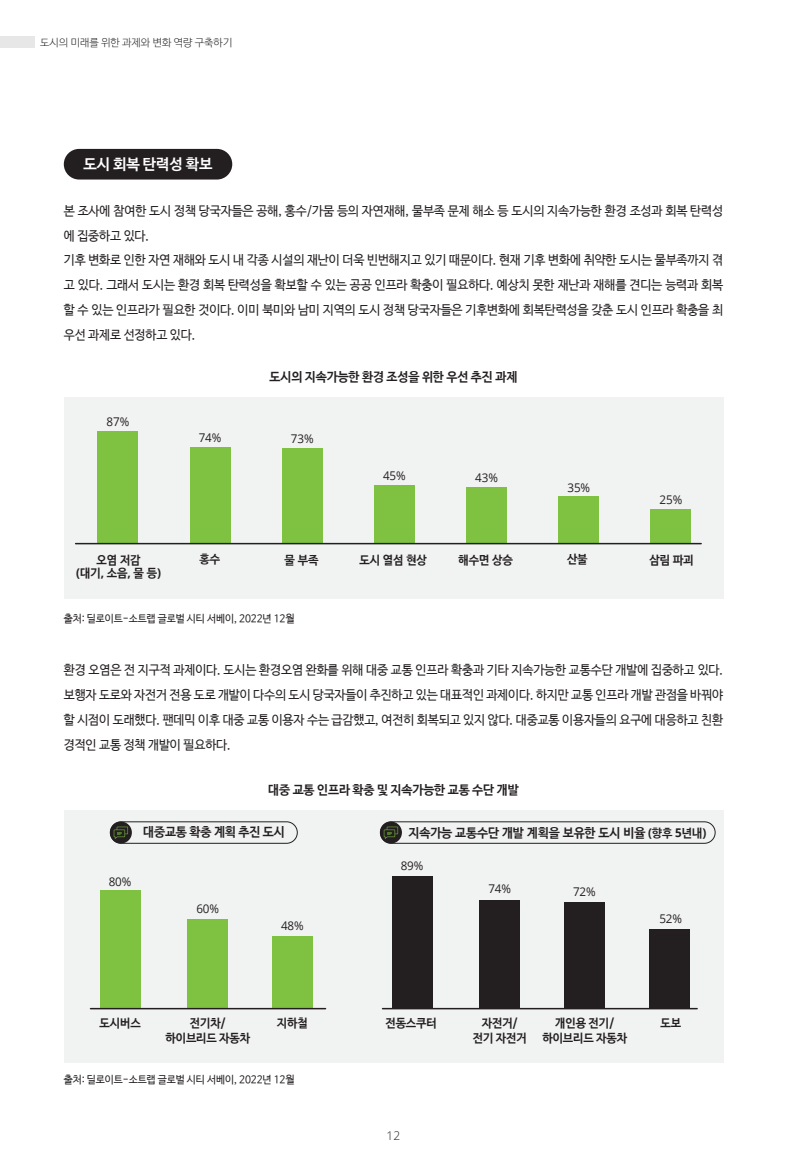
<style>
.page{position:relative;width:787px;height:1170px;background:#fff}
.page>*{position:absolute;margin:0;border:0;box-sizing:border-box;transform-origin:0 0}
.t1{font:700 15px "Nanum Barun Gothic";letter-spacing:-.01em;color:#fff}
.t2{font:12.75px/24.8px "Nanum Barun Gothic";letter-spacing:-.01em;color:#231f20;text-align:justify}
.t3{font:700 12.75px "Nanum Barun Gothic";letter-spacing:-.01em;color:#231f20}
.t4{font:700 12px "Nanum Barun Gothic";letter-spacing:-.01em;color:#231f20}
.t5{font:12px "Open Sans";letter-spacing:-.01em;color:#231f20}
.t6{font:300 12px "Open Sans";color:#231f20}
.t7{font:10.5px "Nanum Barun Gothic";letter-spacing:-.01em;color:#231f20}
.t8{font:300 10.5px "Nanum Barun Gothic";color:#231f20}
.s1{font-family:"Open Sans"}
.s2{font-family:"Open Sans";font-size:12px}
.s3{font-size:12px}
</style>
<div class="page">
<div style="left:0;top:36px;width:35px;height:12px;background:#e6e7e6"></div>
<div style="left:64px;top:397px;width:659px;height:201px;background:#f1f2f2"></div>
<div style="left:64px;top:809px;width:659px;height:253px;background:#f1f2f2"></div>
<div style="left:64px;top:149px;width:168px;height:30px;background:#231f20;border-radius:15px"></div>
<div style="left:98px;top:431px;width:40px;height:112px;background:#7fc241"></div>
<div style="left:100px;top:890px;width:40px;height:118px;background:#7fc241"></div>
<div style="left:392px;top:876px;width:40px;height:132px;background:#231f20"></div>
<div style="left:188px;top:918px;width:40px;height:90px;background:#7fc241"></div>
<div style="left:479px;top:899px;width:41px;height:109px;background:#231f20"></div>
<div style="left:272px;top:936px;width:40px;height:72px;background:#7fc241"></div>
<div style="left:564px;top:901px;width:40px;height:107px;background:#231f20"></div>
<div style="left:649px;top:929px;width:41px;height:79px;background:#231f20"></div>
<div style="left:190px;top:447px;width:40px;height:96px;background:#7fc241"></div>
<div style="left:282px;top:448px;width:40px;height:95px;background:#7fc241"></div>
<div style="left:374px;top:485px;width:40px;height:58px;background:#7fc241"></div>
<div style="left:466px;top:487px;width:40px;height:56px;background:#7fc241"></div>
<div style="left:558px;top:496px;width:41px;height:47px;background:#7fc241"></div>
<div style="left:651px;top:509px;width:40px;height:34px;background:#7fc241"></div>
<hr style="left:76px;top:543px;width:625px;height:1px;background:#231f20">
<hr style="left:90px;top:1007px;width:235px;height:2px;background:#231f20">
<hr style="left:382px;top:1007px;width:315px;height:2px;background:#231f20">
<div style="left:110px;top:821px;width:22px;height:22px;background:#231f20;border-radius:50%"></div>
<svg style="left:380px;top:821px;width:22px;height:22px"></svg>
<svg style="left:114px;top:826px;width:14px;height:12px"></svg>
<svg style="left:384px;top:826px;width:14px;height:12px"></svg>
<div style="left:110px;top:821px;width:188px;height:22px;border:1px solid #231f20;border-radius:11px"></div>
<div style="left:380px;top:821px;width:335px;height:22px;border:1px solid #231f20;border-radius:11px"></div>
<p class="t8" style="left:40px;top:37px;width:194px">도시의 미래를 위한 과제와 변화 역량 구축하기</p>
<p class="t1" style="left:84px;top:156px;width:130px">도시 회복 탄력성 확보</p>
<p class="t2" style="left:64px;top:199px;width:661px">본 조사에 참여한 도시 정책 당국자들은 공해, 홍수/가뭄 등의 자연재해, 물부족 문제 해소 등 도시의 지속가능한 환경 조성과 회복 탄력성 에 집중하고 있다.</p>
<p class="t2" style="left:64px;top:248px;width:661px">기후 변화로 인한 자연 재해와 도시 내 각종 시설의 재난이 더욱 빈번해지고 있기 때문이다. 현재 기후 변화에 취약한 도시는 물부족까지 겪 고 있다. 그래서 도시는 환경 회복 탄력성을 확보할 수 있는 공공 인프라 확충이 필요하다. 예상치 못한 재난과 재해를 견디는 능력과 회복 할 수 있는 인프라가 필요한 것이다. 이미 북미와 남미 지역의 도시 정책 당국자들은 기후변화에 회복탄력성을 갖춘 도시 인프라 확충을 최 우선 과제로 선정하고 있다.</p>
<p class="t5" style="left:107px;top:414px;width:24px">87%</p>
<p class="t4" style="left:97px;top:553px;width:46px">오염 저감</p>
<p class="t4" style="left:76px;top:567px;width:86px"><span class="s1">(</span>대기<span class="s1">,</span> 소음<span class="s1">,</span> 물 등<span class="s1">)</span></p>
<p class="t3" style="left:269px;top:370px;width:249px">도시의 지속가능한 환경 조성을 위한 우선 추진 과제</p>
<p class="t5" style="left:199px;top:429px;width:24px">74%</p>
<p class="t5" style="left:291px;top:430px;width:24px">73%</p>
<p class="t5" style="left:383px;top:467px;width:24px">45%</p>
<p class="t5" style="left:475px;top:469px;width:24px">43%</p>
<p class="t5" style="left:567px;top:479px;width:24px">35%</p>
<p class="t5" style="left:659px;top:492px;width:24px">25%</p>
<p class="t4" style="left:199px;top:553px;width:22px">홍수</p>
<p class="t4" style="left:284px;top:553px;width:35px">물 부족</p>
<p class="t4" style="left:359px;top:553px;width:69px">도시 열섬 현상</p>
<p class="t4" style="left:458px;top:553px;width:56px">해수면 상승</p>
<p class="t4" style="left:567px;top:553px;width:22px">산불</p>
<p class="t4" style="left:649px;top:553px;width:46px">삼림 파괴</p>
<p class="t7" style="left:64px;top:612px;width:232px">출처: 딜로이트-소트랩 글로벌 시티 서베이, 2022년 12월</p>
<p class="t2" style="left:64px;top:658px;width:661px">환경 오염은 전 지구적 과제이다. 도시는 환경오염 완화를 위해 대중 교통 인프라 확충과 기타 지속가능한 교통수단 개발에 집중하고 있다. 보행자 도로와 자전거 전용 도로 개발이 다수의 도시 당국자들이 추진하고 있는 대표적인 과제이다. 하지만 교통 인프라 개발 관점을 바꿔야 할 시점이 도래했다. 팬데믹 이후 대중 교통 이용자 수는 급감했고, 여전히 회복되고 있지 않다. 대중교통 이용자들의 요구에 대응하고 친환 경적인 교통 정책 개발이 필요하다.</p>
<p class="t3" style="left:268px;top:782px;width:252px">대중 교통 인프라 확충 및 지속가능한 교통 수단 개발</p>
<p class="t3" style="left:143px;top:825px;width:143px">대중교통 확충 계획 추진 도시</p>
<p class="t3" style="left:408px;top:826px;width:299px">지속가능 교통수단 개발 계획을 보유한 도시 비율 <span class="s2">(</span><span class="s3">향후</span> <span class="s2">5</span><span class="s3">년내</span><span class="s2">)</span></p>
<p class="t5" style="left:109px;top:873px;width:24px">80%</p>
<p class="t5" style="left:196px;top:899px;width:24px">60%</p>
<p class="t5" style="left:281px;top:916px;width:24px">48%</p>
<p class="t5" style="left:401px;top:857px;width:24px">89%</p>
<p class="t5" style="left:488px;top:880px;width:24px">74%</p>
<p class="t5" style="left:573px;top:882px;width:24px">72%</p>
<p class="t5" style="left:659px;top:910px;width:24px">52%</p>
<p class="t4" style="left:99px;top:1017px;width:43px">도시버스</p>
<p class="t4" style="left:277px;top:1017px;width:32px">지하철</p>
<p class="t4" style="left:385px;top:1017px;width:53px">전동스쿠터</p>
<p class="t4" style="left:555px;top:1017px;width:61px">개인용 전기/</p>
<p class="t4" style="left:542px;top:1032px;width:86px">하이브리드 자동차</p>
<p class="t4" style="left:190px;top:1017px;width:37px">전기차/</p>
<p class="t4" style="left:660px;top:1017px;width:22px">도보</p>
<p class="t4" style="left:165px;top:1032px;width:86px">하이브리드 자동차</p>
<p class="t4" style="left:482px;top:1017px;width:37px">자전거/</p>
<p class="t4" style="left:473px;top:1032px;width:55px">전기 자전거</p>
<p class="t7" style="left:64px;top:1073px;width:232px">출처: 딜로이트-소트랩 글로벌 시티 서베이, 2022년 12월</p>
<p class="t6" style="left:386px;top:1127px;width:15px">12</p>
</div>
